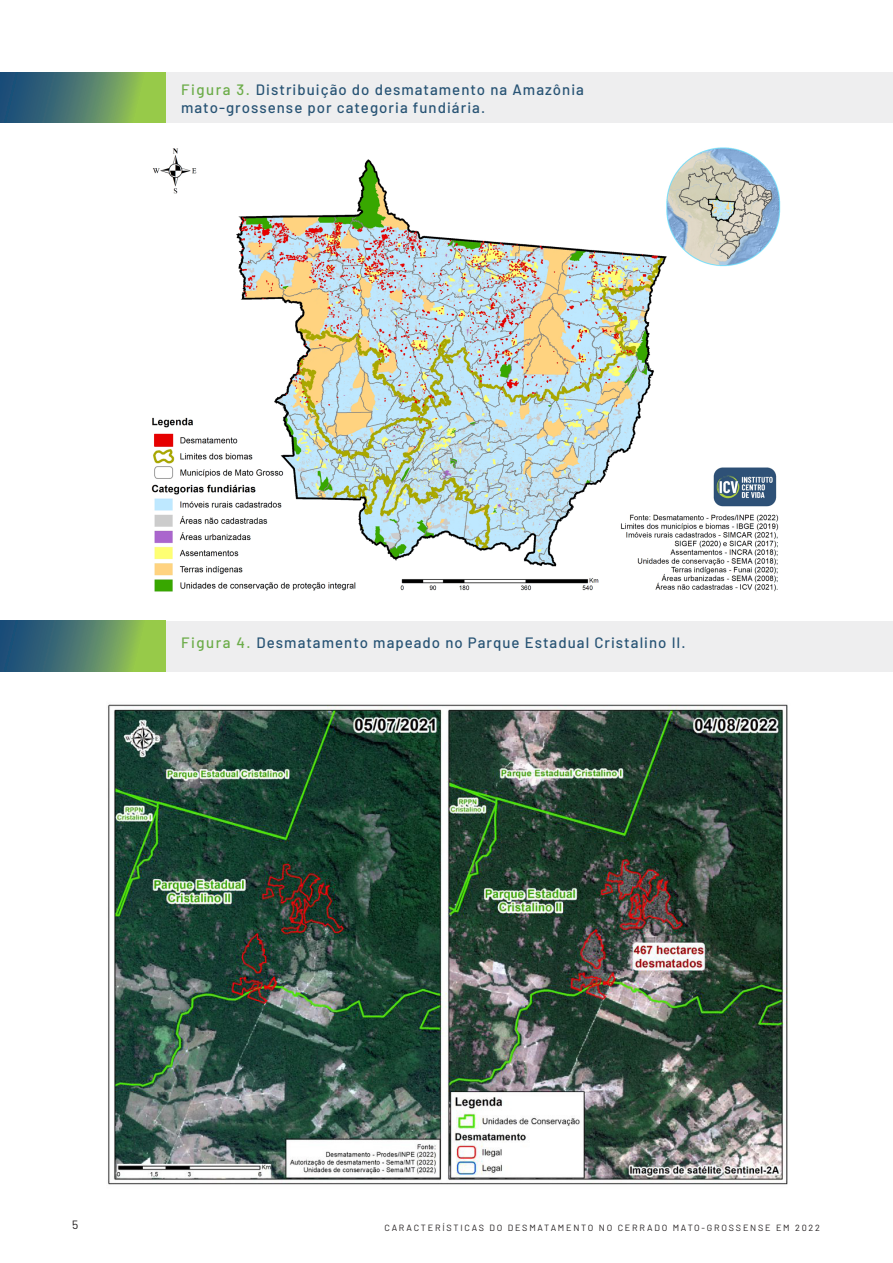
<style>
.page{position:relative;width:893px;height:1263px;background:#fff}
.page>*{position:absolute;margin:0;border:0;box-sizing:border-box;transform-origin:0 0}
.t1{font:500 15px "Barlow";letter-spacing:.07em;color:#275374}
.t2{font:12px "Barlow";color:#231f20}
.t3{font:9px "Barlow";letter-spacing:.2em;color:#231f20}
.s1{color:#6bac48}
</style>
<div class="page">
<div style="left:0;top:72px;width:893px;height:51px;background:#eeeeef"></div>
<div style="left:0;top:621px;width:893px;height:50px;background:#eeeeef"></div>
<img style="left:151px;top:147px;width:630px;height:445px">
<img style="left:108px;top:704px;width:680px;height:481px">
<svg style="left:0;top:72px;width:166px;height:51px;background:#578668"></svg>
<svg style="left:0;top:621px;width:166px;height:50px;background:#578668"></svg>
<p class="t1" style="left:181px;top:79px;width:404px"><span class="s1">Figura 3.</span> Distribuição do desmatamento na Amazônia</p>
<p class="t1" style="left:181px;top:97px;width:305px">mato-grossense por categoria fundiária.</p>
<p class="t1" style="left:181px;top:631px;width:506px"><span class="s1">Figura 4.</span> Desmatamento mapeado no Parque Estadual Cristalino II.</p>
<p class="t2" style="left:72px;top:1216px;width:8px">5</p>
<p class="t3" style="left:384px;top:1221px;width:437px">CARACTERÍSTICAS DO DESMATAMENTO NO CERRADO MATO-GROSSENSE EM 2022</p>
</div>
